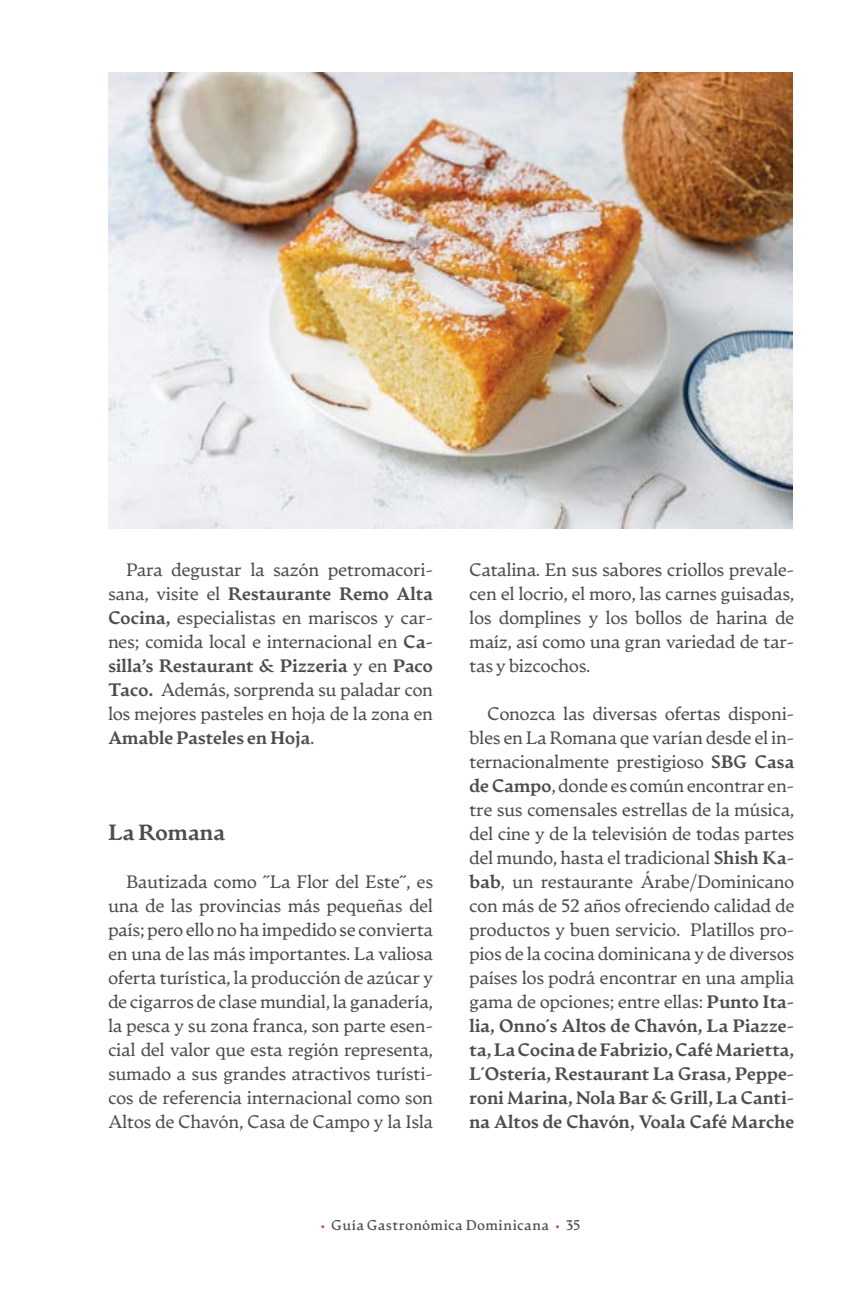
<style>
.page{position:relative;width:864px;height:1296px;background:#fff}
.page>*{position:absolute;margin:0;border:0;box-sizing:border-box;transform-origin:0 0}
.t1{font:800 22px "Artifex CF";letter-spacing:-.03em;color:#4d4d4f}
.t2{font:18px/24px "Artifex CF";letter-spacing:-.025em;color:#4d4d4f;text-align:justify}
.t3{font:600 14px "Artifex CF";letter-spacing:.02em;color:#4d4d4f}
.s1{font-weight:800}
.s2{color:#d64227}
</style>
<div class="page">
<img style="left:108px;top:72px;width:684px;height:456px">
<p class="t2" style="left:108px;top:559px;width:327px;text-indent:18px">Para degustar la sazón petromacori&shy;sana, visite el <span class="s1">Restaurante Remo Alta Cocina,</span> especialistas en mariscos y car&shy;nes; comida local e internacional en <span class="s1">Ca&shy;silla’s Restaurant &amp; Pizzeria</span> y en <span class="s1">Paco Taco.</span> Además, sorprenda su paladar con los mejores pasteles en hoja de la zona en <span class="s1">Amable Pasteles en Hoja</span>.</p>
<p class="t1" style="left:108px;top:819px;width:119px">La Romana</p>
<p class="t2" style="left:108px;top:871px;width:327px;text-indent:18px">Bautizada como ´´La Flor del Este´´, es una de las provincias más pequeñas del país; pero ello no ha impedido se convierta en una de las más importantes. La valiosa oferta turística, la producción de azúcar y de cigarros de clase mundial, la ganadería, la pesca y su zona franca, son parte esen&shy;cial del valor que esta región representa, sumado a sus grandes atractivos turísti&shy;cos de referencia internacional como son Altos de Chavón, Casa de Campo y la Isla</p>
<p class="t2" style="left:469px;top:559px;width:327px">Catalina. En sus sabores criollos prevale&shy;cen el locrio, el moro, las carnes guisadas, los domplines y los bollos de harina de maíz, así como una gran variedad de tar&shy;tas y bizcochos.</p>
<p class="t2" style="left:469px;top:703px;width:327px;text-indent:18px">Conozca las diversas ofertas disponi&shy;bles en La Romana que varían desde el in&shy;ternacionalmente prestigioso <span class="s1">SBG Casa de Campo</span>, donde es común encontrar en&shy;tre sus comensales estrellas de la música, del cine y de la televisión de todas partes del mundo, hasta el tradicional <span class="s1">Shish Ka&shy;bab</span>, un restaurante Árabe/Dominicano con más de 52 años ofreciendo calidad de productos y buen servicio. Platillos pro&shy;pios de la cocina dominicana y de diversos países los podrá encontrar en una amplia gama de opciones; entre ellas: <span class="s1">Punto Ita&shy;lia, Onno´s Altos de Chavón, La Piazze&shy;ta, La Cocina de Fabrizio, Café Marietta, L´Ostería, Restaurant La Grasa, Peppe&shy;roni Marina, Nola Bar &amp; Grill, La Canti&shy;na Altos de Chavón, Voala Café Marche</span></p>
<p class="t3" style="left:320px;top:1217px;width:262px"><span class="s2">•</span> Guía Gastronómica Dominicana <span class="s2">•</span> 35</p>
</div>
